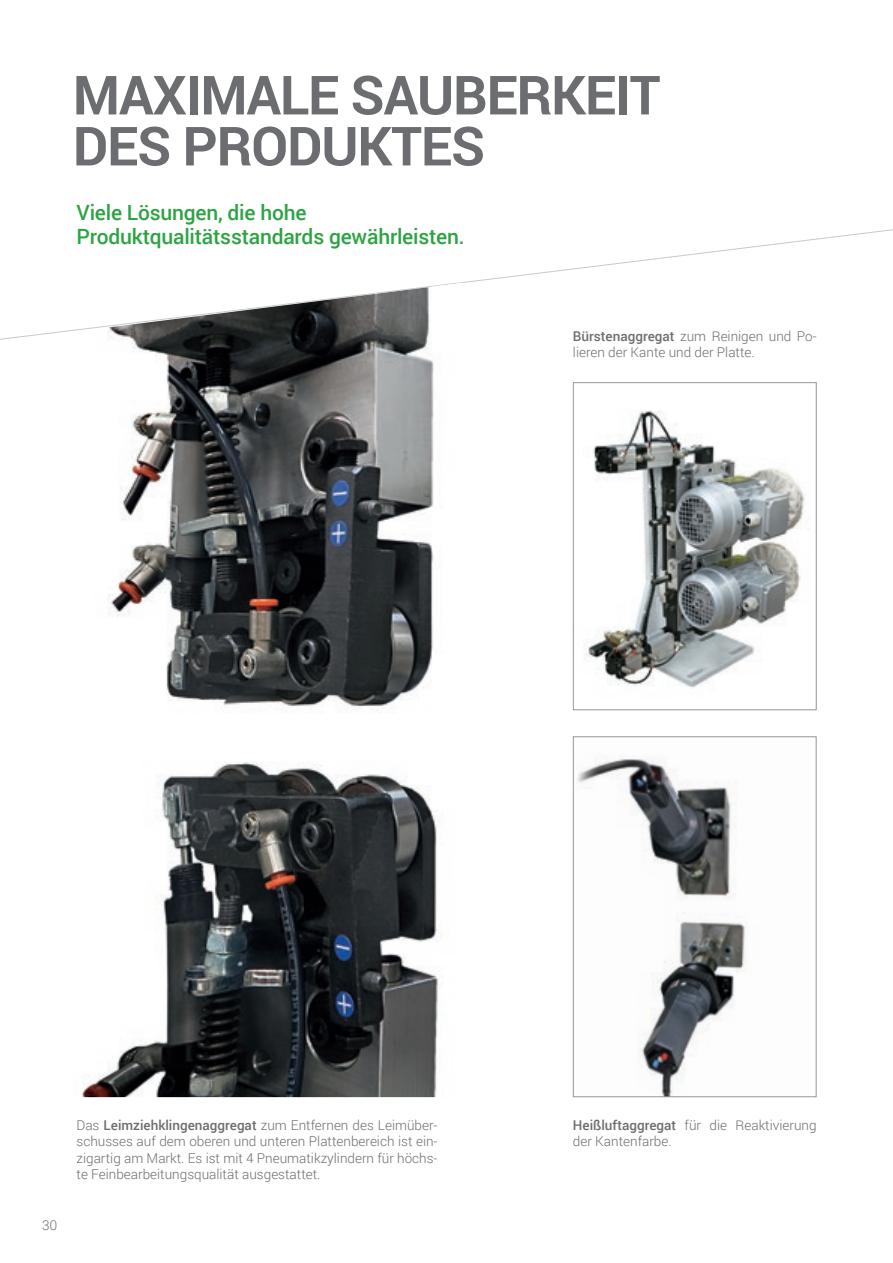
<style>
.page{position:relative;width:893px;height:1263px;background:#fff}
.page>*{position:absolute;margin:0;border:0;box-sizing:border-box;transform-origin:0 0}
._1_TITOLO_GRIGIO{font:700 54px "Roboto";letter-spacing:-.02em;color:#6c6d70}
.t1{font:500 21px/24px "Roboto";letter-spacing:-.01em;color:#2da343}
.t2{font:300 13.5px/16.2px "Roboto";color:#6c6d70}
.s1{font-weight:500}
</style>
<div class="page">
<svg style="left:0;top:229px;width:893px;height:111px"></svg>
<img style="left:583px;top:410px;width:226px;height:278px">
<div style="left:573px;top:382px;width:244px;height:328px;border:1px solid #93989a"></div>
<img style="left:577px;top:758px;width:169px;height:337px">
<div style="left:573px;top:736px;width:243px;height:361px;border:1px solid #93989a"></div>
<img style="left:73px;top:283px;width:390px;height:814px">
<p class="_1_TITOLO_GRIGIO" style="left:73px;top:57px;width:589px">MAXIMALE SAUBERKEIT</p>
<p class="_1_TITOLO_GRIGIO" style="left:73px;top:108px;width:414px">DES PRODUKTES</p>
<p class="t1" style="left:77px;top:200px;width:390px">Viele Lösungen, die hohe<br>Produktqualitätsstandards gewährleisten.</p>
<p class="t2" style="left:573px;top:328px;width:245px"><span class="s1">Bürstenaggregat</span> zum Reinigen und Po&shy;lieren der Kante und der Platte.</p>
<p class="t2" style="left:42px;top:1216px;width:17px">30</p>
<p class="t2" style="left:77px;top:1117px;width:362px;text-align:justify">Das <span class="s1">Leimziehklingenaggregat</span> zum Entfernen des Leimüber&shy;schusses auf dem oberen und unteren Plattenbereich ist ein&shy;zigartig am Markt. Es ist mit 4 Pneumatikzylindern für höchs&shy;te Feinbearbeitungsqualität ausgestattet.</p>
<p class="t2" style="left:573px;top:1117px;width:245px"><span class="s1">Heißluftaggregat</span> für die Reaktivierung der Kantenfarbe.</p>
</div>
